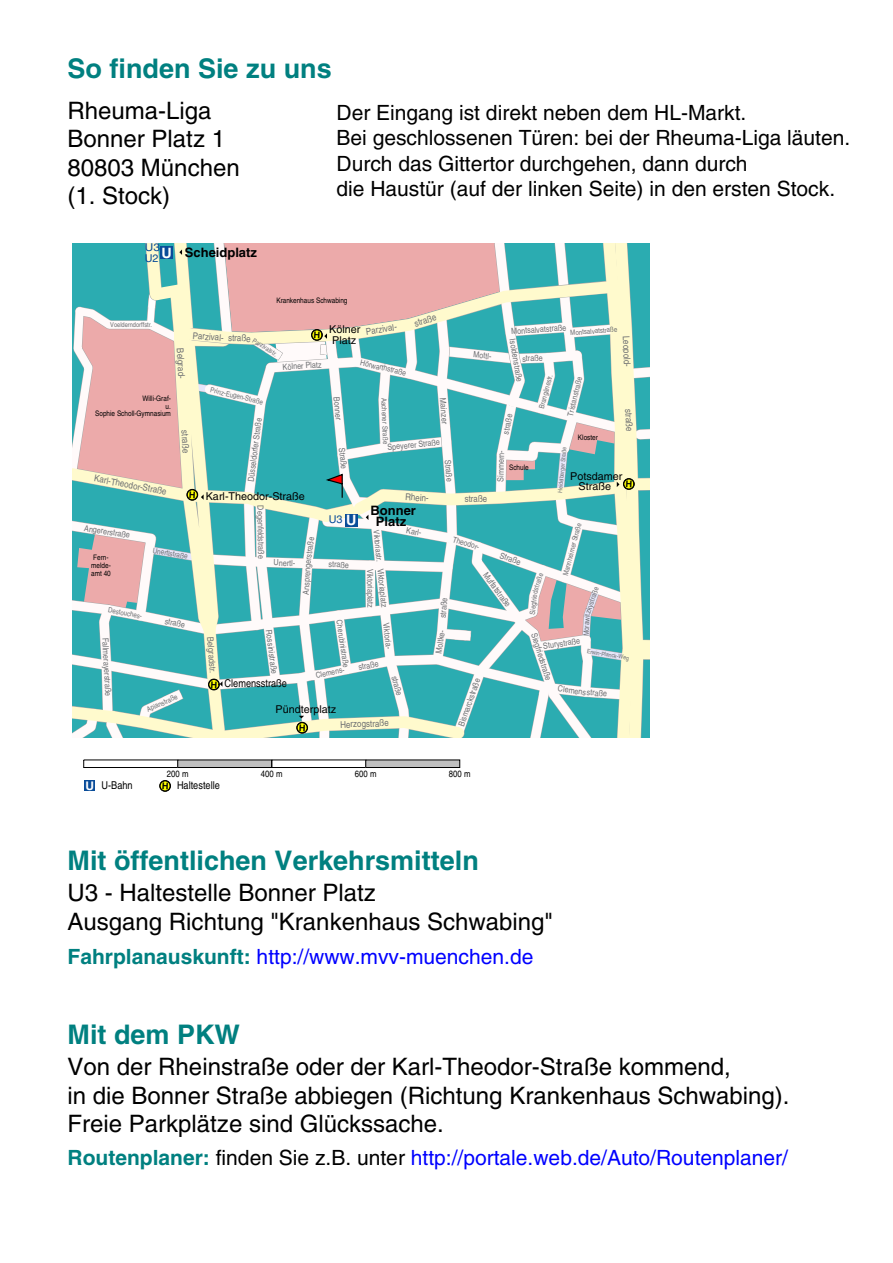
<style>
.page{position:relative;width:893px;height:1263px;background:#fff}
.page>*{position:absolute;margin:0;border:0;box-sizing:border-box;transform-origin:0 0}
.t1{font:700 27px "Helvetica";color:#008080}
.t2{font:24px/28.5px "Helvetica";color:#000}
.t3{font:21px/25.5px "Helvetica";color:#000}
.t4{font:21px "Helvetica";color:#00f}
.t5{font:700 14.25px "Helvetica";color:#fff}
.t6{font:700 12.9px "Helvetica";color:#000}
.t7{font:10.8px/10.8px "Helvetica";color:#000;text-align:center}
.t8{font:10.8px "Helvetica";color:#000;scale:.85 1}
.t9{font:10.8px "Helvetica";color:#094c99}
.t10{font:10.8px "Helvetica";color:#094c99;scale:1.1 1}
.t11{font:9.45px "Helvetica";color:#6c6e71;scale:.85 1}
.t12{font:9.15px "Helvetica";color:#000;scale:.85 1}
.t13{font:8.85px "Helvetica";color:#6c6e71;scale:.85 1}
.t14{font:8.4px "Helvetica";color:#6c6e71;scale:.85 1}
.t15{font:7.95px "Helvetica";color:#6c6e71;scale:.85 1}
.t16{font:7.5px/7.5px "Helvetica";color:#000;text-align:right;scale:.85 1}
.t17{font:7.5px "Helvetica";color:#6c6e71;scale:.85 1}
.t18{font:7.2px "Helvetica";color:#6c6e71;scale:.85 1}
.t19{font:6.75px "Helvetica";color:#6c6e71;scale:.85 1}
.t20{font:6px "Helvetica";color:#6c6e71;scale:.85 1}
.s1{font-weight:700;font-size:11.85px;color:#fff}
.s2{font-weight:700;color:#008080}
.s3{color:#000}
</style>
<div class="page">
<div style="left:83px;top:760px;width:95px;height:8px;border:1px solid #000"></div>
<div style="left:178px;top:760px;width:94px;height:8px;background:#bfbfbf"></div>
<div style="left:177px;top:760px;width:95px;height:8px;border:1px solid #000"></div>
<div style="left:271px;top:760px;width:95px;height:8px;border:1px solid #000"></div>
<div style="left:366px;top:760px;width:94px;height:8px;background:#bfbfbf"></div>
<div style="left:365px;top:760px;width:95px;height:8px;border:1px solid #000"></div>
<svg style="left:84px;top:781px;width:11px;height:10px"></svg>
<svg style="left:159px;top:780px;width:12px;height:11px"></svg>
<div style="left:160px;top:781px;width:10px;height:10px;border:1px solid #000;border-radius:50%"></div>
<svg style="left:72px;top:244px;width:577px;height:493px"></svg>
<svg style="left:162px;top:783px;width:6px;height:7px"></svg>
<h1 class="t1" style="left:68px;top:52px;width:266px">So finden Sie zu uns</h1>
<h2 class="t2" style="left:68px;top:96px;width:174px">Rheuma-Liga<br>Bonner Platz 1<br>80803 München (1. Stock)</h2>
<p class="t10" style="left:145px;top:241px;width:15px">U3</p>
<h3 class="t5" style="left:161px;top:244px;width:12px">U</h3>
<p class="t9" style="left:145px;top:252px;width:15px">U2</p>
<h3 class="t6" style="left:185px;top:245px;width:74px">Scheidplatz</h3>
<h3 class="t3" style="left:336px;top:100px;width:515px">Der Eingang ist direkt neben dem HL-Markt.<br>Bei geschlossenen Türen: bei der Rheuma-Liga läuten.<br>Durch das Gittertor durchgehen, dann durch<br>die Haustür (auf der linken Seite) in den ersten Stock.</h3>
<p class="t16" style="left:276px;top:296px;width:85px">Krankenhaus Schwabing</p>
<p class="t11" style="left:413px;top:318px;width:28px;rotate:-16deg">straße</p>
<p class="t19" style="left:110px;top:321px;width:51px">Voelderndorffstr.</p>
<p class="t11" style="left:365px;top:326px;width:38px;rotate:-9deg">Parzival-</p>
<p class="t14" style="left:511px;top:326px;width:66px;rotate:-4deg">Montsalvatstraße</p>
<p class="t7" style="left:329px;top:324px;width:33px">Kölner</p>
<p class="t18" style="left:570px;top:329px;width:57px;rotate:-5deg">Montsalvatstraße</p>
<p class="t11" style="left:193px;top:330px;width:38px;rotate:5deg">Parzival-</p>
<p class="t11" style="left:228px;top:332px;width:28px;rotate:2deg">straße</p>
<p class="t11" style="left:631px;top:336px;width:38px;rotate:88deg">Leopold-</p>
<p class="t7" style="left:332px;top:335px;width:26px">Platz</p>
<p class="t19" style="left:255px;top:336px;width:35px;rotate:32deg">Parzivalstr.</p>
<p class="t14" style="left:517px;top:338px;width:53px;rotate:80deg">Isoldenstraße</p>
<p class="t11" style="left:186px;top:348px;width:37px;rotate:87deg">Belgrad-</p>
<p class="t14" style="left:474px;top:350px;width:23px;rotate:6deg">Mottl-</p>
<p class="t14" style="left:522px;top:354px;width:26px;rotate:-2deg">straße</p>
<p class="t15" style="left:361px;top:358px;width:57px;rotate:13deg">Hörwarthstraße</p>
<p class="t14" style="left:282px;top:362px;width:47px;rotate:-4deg">Kölner Platz</p>
<p class="t18" style="left:537px;top:407px;width:43px;rotate:-75deg">Brangänestr.</p>
<p class="t15" style="left:565px;top:415px;width:49px;rotate:-76deg">Tristanstraße</p>
<p class="t18" style="left:211px;top:386px;width:65px;rotate:13deg">Prinz-Eugen-Straße</p>
<p class="t16" style="left:95px;top:395px;width:91px">Willi-Graf-<br>u.<br>Sophie Scholl-Gymnasium</p>
<p class="t14" style="left:341px;top:396px;width:29px;rotate:84deg">Bonner</p>
<p class="t18" style="left:388px;top:397px;width:56px;rotate:88deg">Aachener Straße</p>
<p class="t14" style="left:447px;top:398px;width:32px;rotate:85deg">Mainzer</p>
<p class="t14" style="left:452px;top:459px;width:27px;rotate:85deg">Straße</p>
<p class="t11" style="left:634px;top:408px;width:28px;rotate:87deg">straße</p>
<p class="t14" style="left:501px;top:433px;width:26px;rotate:-79deg">straße</p>
<p class="t14" style="left:246px;top:481px;width:77px;rotate:-83deg">Düsseldorfer Straße</p>
<p class="t11" style="left:190px;top:430px;width:28px;rotate:87deg">straße</p>
<p class="t16" style="left:578px;top:433px;width:25px">Kloster</p>
<p class="t14" style="left:387px;top:443px;width:64px;rotate:-6deg">Speyerer Straße</p>
<p class="t20" style="left:556px;top:492px;width:56px;rotate:-85deg">Heidelberger Straße</p>
<p class="t14" style="left:346px;top:447px;width:27px;rotate:83deg">Straße</p>
<p class="t14" style="left:495px;top:482px;width:38px;rotate:-89deg">Simmern-</p>
<p class="t16" style="left:509px;top:463px;width:25px">Schule</p>
<p class="t7" style="left:570px;top:470px;width:54px">Potsdamer<br>Straße</p>
<p class="t11" style="left:95px;top:473px;width:88px;rotate:11deg">Karl-Theodor-Straße</p>
<p class="t7" style="left:206px;top:491px;width:101px">Karl-Theodor-Straße</p>
<p class="t11" style="left:405px;top:491px;width:29px;rotate:4deg">Rhein-</p>
<p class="t11" style="left:464px;top:494px;width:28px;rotate:-2deg">straße</p>
<h3 class="t6" style="left:370px;top:502px;width:47px">Bonner</h3>
<p class="t14" style="left:265px;top:505px;width:64px;rotate:89deg">Degenfeldstraße</p>
<h3 class="t5" style="left:346px;top:512px;width:12px">U</h3>
<p class="t9" style="left:329px;top:513px;width:15px">U3</p>
<h3 class="t6" style="left:376px;top:513px;width:32px">Platz</h3>
<p class="t18" style="left:561px;top:574px;width:65px;rotate:-75deg">Mannheimer Straße</p>
<p class="t14" style="left:85px;top:523px;width:56px;rotate:9deg">Angererstraße</p>
<p class="t14" style="left:407px;top:525px;width:19px;rotate:10deg">Karl-</p>
<p class="t15" style="left:381px;top:529px;width:39px;rotate:84deg">Viktoriastr.</p>
<p class="t15" style="left:454px;top:534px;width:34px;rotate:18deg">Theodor-</p>
<p class="t14" style="left:304px;top:557px;width:26px;rotate:-82deg">straße</p>
<p class="t17" style="left:154px;top:546px;width:43px;rotate:10deg">Unertlstraße</p>
<p class="t14" style="left:502px;top:550px;width:27px;rotate:20deg">Straße</p>
<p class="t16" style="left:91px;top:554px;width:25px;text-align:left">Fern&shy;melde&shy;amt 40</p>
<p class="t14" style="left:301px;top:594px;width:45px;rotate:-86deg">Ansprenger</p>
<p class="t14" style="left:274px;top:558px;width:27px;rotate:2deg">Unertl-</p>
<p class="t14" style="left:329px;top:559px;width:26px;rotate:2deg">straße</p>
<p class="t14" style="left:385px;top:568px;width:48px;rotate:84deg">Viktoriaplatz</p>
<p class="t14" style="left:375px;top:569px;width:48px;rotate:89deg">Viktoriaplatz</p>
<p class="t14" style="left:489px;top:570px;width:49px;rotate:54deg">Muffatstraße</p>
<p class="t18" style="left:531px;top:588px;width:22px;rotate:-71deg">straße</p>
<p class="t17" style="left:583px;top:612px;width:34px;rotate:-71deg">zkystraße</p>
<p class="t18" style="left:528px;top:614px;width:30px;rotate:-83deg">Siegfried</p>
<p class="t14" style="left:438px;top:618px;width:26px;rotate:-86deg">straße</p>
<p class="t18" style="left:109px;top:606px;width:42px;rotate:11deg">Destouches-</p>
<p class="t17" style="left:581px;top:636px;width:28px;rotate:-87deg">Morawit</p>
<p class="t14" style="left:166px;top:616px;width:26px;rotate:12deg">straße</p>
<p class="t15" style="left:344px;top:619px;width:58px;rotate:82deg">Cherubinistraße</p>
<p class="t14" style="left:391px;top:622px;width:33px;rotate:84deg">Viktoria-</p>
<p class="t14" style="left:273px;top:629px;width:53px;rotate:82deg">Rossinistraße</p>
<p class="t14" style="left:434px;top:652px;width:29px;rotate:-81deg">Moltke-</p>
<p class="t14" style="left:538px;top:632px;width:59px;rotate:72deg">Siegfriedstraße</p>
<p class="t13" style="left:215px;top:636px;width:44px;rotate:86deg">Belgradstr.</p>
<p class="t14" style="left:542px;top:641px;width:45px;rotate:-8deg">Sturystraße</p>
<p class="t14" style="left:110px;top:637px;width:70px;rotate:87deg">Fallmerayerstraße</p>
<p class="t20" style="left:587px;top:648px;width:51px;rotate:9deg">Erwin-Planck-Weg</p>
<p class="t14" style="left:357px;top:662px;width:26px;rotate:-11deg">straße</p>
<p class="t15" style="left:315px;top:671px;width:36px;rotate:-11deg">Clemens-</p>
<p class="t14" style="left:399px;top:675px;width:26px;rotate:75deg">straße</p>
<p class="t14" style="left:456px;top:724px;width:60px;rotate:-70deg">Bismarckstraße</p>
<p class="t8" style="left:224px;top:677px;width:75px">Clemensstraße</p>
<p class="t7" style="left:275px;top:703px;width:62px">Pündterplatz</p>
<p class="t14" style="left:558px;top:684px;width:35px;rotate:7deg">Clemens</p>
<p class="t14" style="left:587px;top:687px;width:26px;rotate:5deg">straße</p>
<p class="t18" style="left:145px;top:706px;width:40px;rotate:-25deg">Apianstraße</p>
<p class="t11" style="left:340px;top:719px;width:59px;rotate:-2deg">Herzogstraße</p>
<p class="t12" style="left:167px;top:768px;width:27px">200 m</p>
<p class="t12" style="left:261px;top:768px;width:27px">400 m</p>
<p class="t12" style="left:355px;top:768px;width:27px">600 m</p>
<p class="t12" style="left:449px;top:768px;width:27px">800 m</p>
<p class="t8" style="left:85px;top:779px;width:57px"><span class="s1">U</span> U-Bahn</p>
<p class="t8" style="left:177px;top:779px;width:52px">Haltestelle</p>
<h1 class="t1" style="left:68px;top:844px;width:413px">Mit öffentlichen Verkehrsmitteln</h1>
<h2 class="t2" style="left:68px;top:879px;width:487px">U3 - Haltestelle Bonner Platz<br>Ausgang Richtung "Krankenhaus Schwabing"</h2>
<h3 class="t4" style="left:68px;top:945px;width:467px"><span class="s2">Fahrplanauskunft:</span> http://www.mvv-muenchen.de</h3>
<h1 class="t1" style="left:68px;top:1018px;width:174px">Mit dem PKW</h1>
<h2 class="t2" style="left:68px;top:1053px;width:723px">Von der Rheinstraße oder der Karl-Theodor-Straße kommend,<br>in die Bonner Straße abbiegen (Richtung Krankenhaus Schwabing).<br>Freie Parkplätze sind Glückssache.</h2>
<h3 class="t4" style="left:68px;top:1146px;width:722px"><span class="s2">Routenplaner:</span> <span class="s3">finden Sie z.B. unter</span> http://portale.web.de/Auto/Routenplaner/</h3>
</div>
